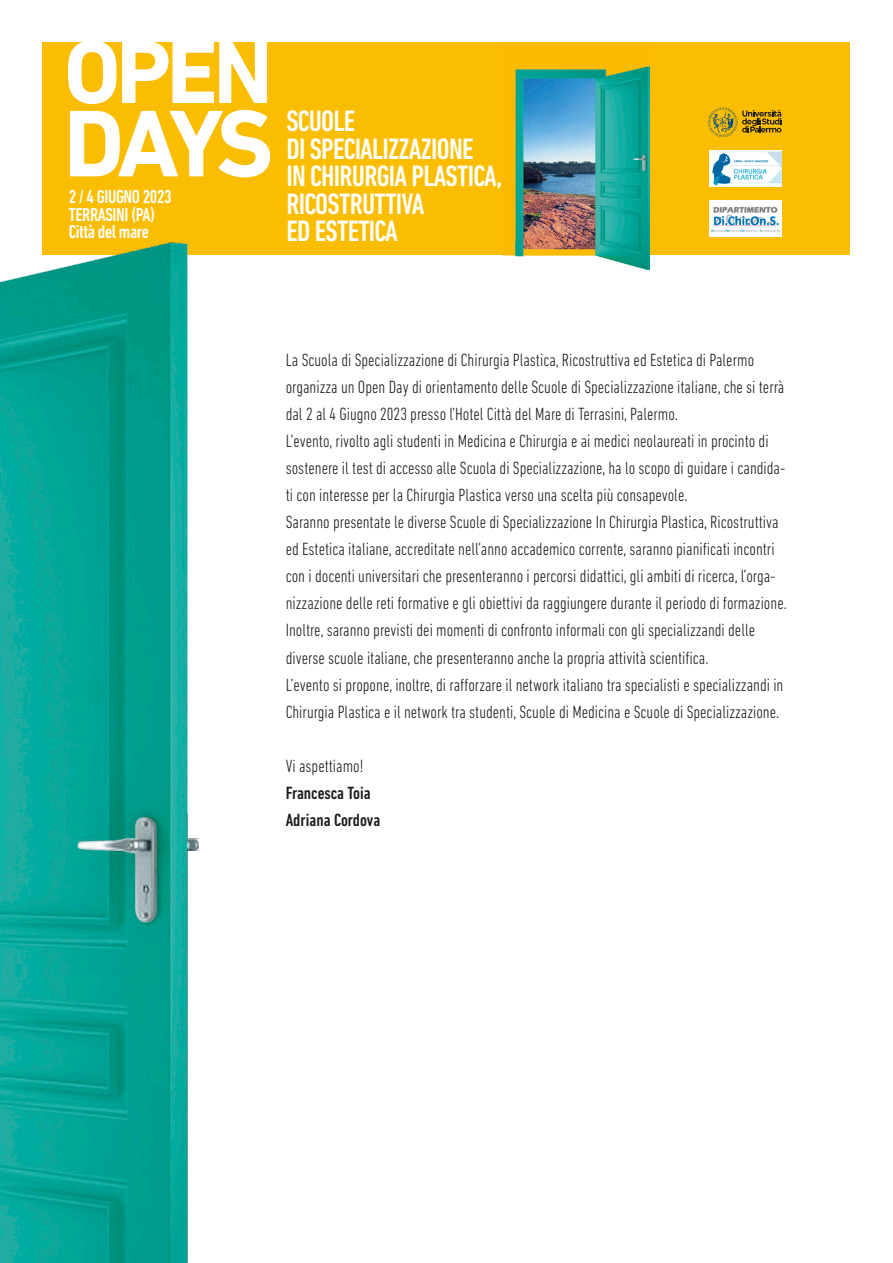
<style>
.page{position:relative;width:893px;height:1263px;background:#fff}
.page>*{position:absolute;margin:0;border:0;box-sizing:border-box;transform-origin:0 0}
.t1{font:700 96.3px "DIN Next LT Pro";color:#fff}
.t2{font:700 90.75px "DIN Next LT Pro";color:#fff}
.t3{font:500 condensed 30px/27.6px "DIN Next LT Pro";letter-spacing:-.025em;color:#fff}
.t4{font:500 condensed 19.05px/17.4px "DIN Next LT Pro";letter-spacing:-.025em;color:#fff}
.t5{font:300 condensed 18px/27px "DIN Next LT Pro";color:#1c1c1a}
.t6{font:500 condensed 18px/27px "DIN Next LT Pro";color:#1c1c1a}
</style>
<div class="page">
<div style="left:43px;top:42px;width:807px;height:213px;background:#fbbd00"></div>
<img style="left:504px;top:66px;width:146px;height:205px">
<img style="left:709px;top:150px;width:72px;height:36px">
<div style="left:709px;top:201px;width:72px;height:36px;background:#fff"></div>
<img style="left:712px;top:206px;width:69px;height:27px">
<svg style="left:708px;top:107px;width:73px;height:30px"></svg>
<img style="left:0;top:181px;width:199px;height:1082px">
<h2 class="t2" style="left:64px;top:19px;width:211px">OPEN</h2>
<h1 class="t1" style="left:64px;top:87px;width:211px">DAYS</h1>
<h3 class="t3" style="left:286px;top:107px;width:217px">SCUOLE<br>DI SPECIALIZZAZIONE<br>IN CHIRURGIA PLASTICA,<br>RICOSTRUTTIVA<br>ED ESTETICA</h3>
<p class="t4" style="left:69px;top:188px;width:104px">2 / 4 GIUGNO 2023<br>TERRASINI (PA)<br>Città del mare</p>
<p class="t5" style="left:286px;top:347px;width:503px">La Scuola di Specializzazione di Chirurgia Plastica, Ricostruttiva ed Estetica di Palermo organizza un Open Day di orientamento delle Scuole di Specializzazione italiane, che si terrà dal 2 al 4 Giugno 2023 presso l’Hotel Città del Mare di Terrasini, Palermo.<br>L’evento, rivolto agli studenti in Medicina e Chirurgia e ai medici neolaureati in procinto di sostenere il test di accesso alle Scuola di Specializzazione, ha lo scopo di guidare i candida&shy;ti con interesse per la Chirurgia Plastica verso una scelta più consapevole.<br>Saranno presentate le diverse Scuole di Specializzazione In Chirurgia Plastica, Ricostruttiva ed Estetica italiane, accreditate nell’anno accademico corrente, saranno pianificati incontri con i docenti universitari che presenteranno i percorsi didattici, gli ambiti di ricerca, l’orga&shy;nizzazione delle reti formative e gli obiettivi da raggiungere durante il periodo di formazione.<br>Inoltre, saranno previsti dei momenti di confronto informali con gli specializzandi delle diverse scuole italiane, che presenteranno anche la propria attività scientifica.<br>L’evento si propone, inoltre, di rafforzare il network italiano tra specialisti e specializzandi in Chirurgia Plastica e il network tra studenti, Scuole di Medicina e Scuole di Specializzazione.</p>
<p class="t5" style="left:286px;top:752px;width:79px">Vi aspettiamo!</p>
<p class="t6" style="left:286px;top:779px;width:96px">Francesca Toia<br>Adriana Cordova</p>
</div>
